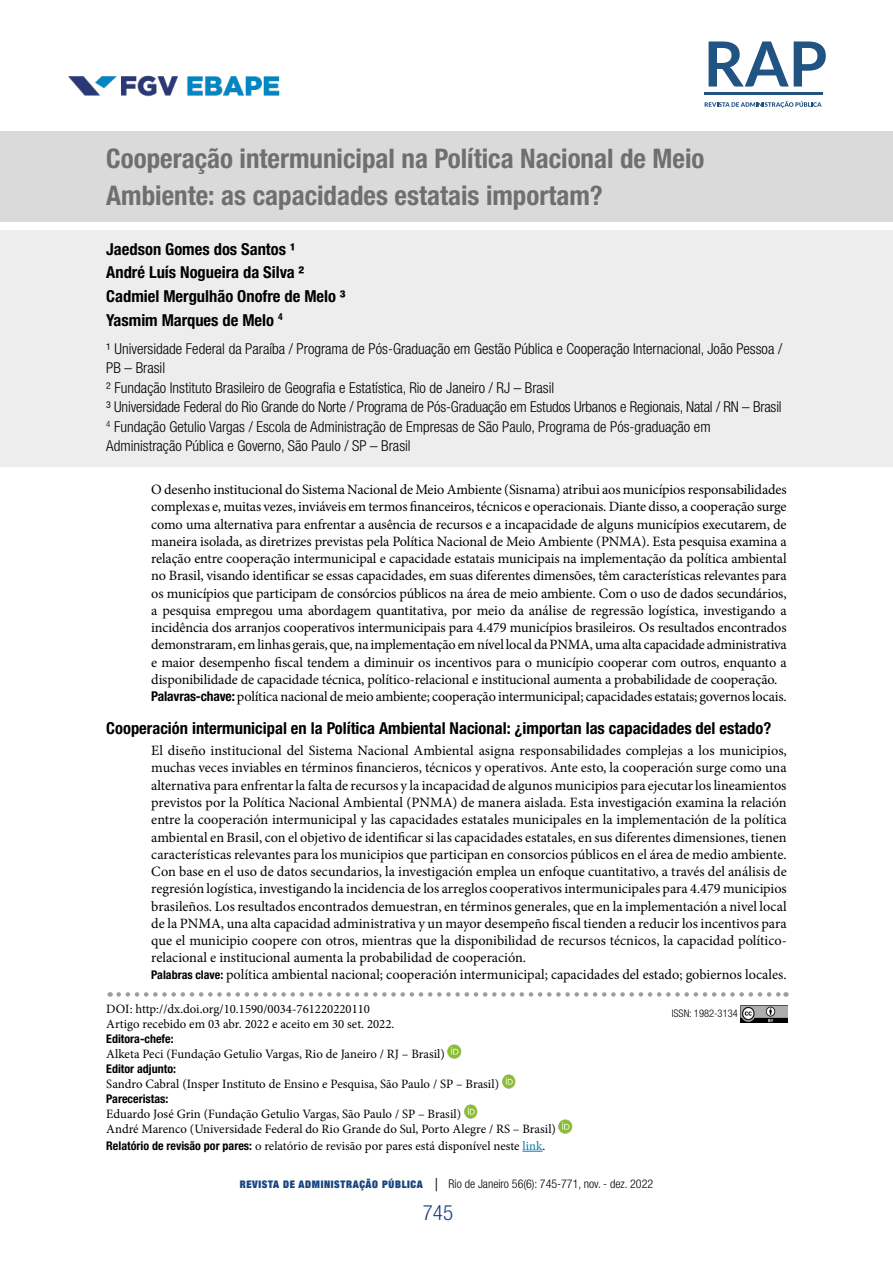
<style>
.page{position:relative;width:893px;height:1263px;background:#fff}
.page>*{position:absolute;margin:0;border:0;box-sizing:border-box;transform-origin:0 0}
.t1{font:700 condensed 27px/37.5px "Helvetica Neue LT Std";color:#706f6f}
.t2{font:300 condensed 21px "Helvetica Neue LT Std";color:#184480}
.t3{font:700 condensed 16.5px/23.7px "Helvetica Neue LT Std";color:#000}
.t4{font:300 condensed 15px/19.5px "Helvetica Neue LT Std";color:#000}
.t5{font:14.25px/17.2px "Minion Pro";letter-spacing:-.005em;color:#000}
.t6{font:12.75px/15px "Minion Pro";color:#000}
.t7{font:300 condensed 12px "Helvetica Neue LT Std";color:#000}
.t8{font:700 condensed 12px "Helvetica Neue LT Std";color:#000}
.t9{font:300 condensed 10.5px "Helvetica Neue LT Std";color:#000}
.s1{font-family:"Helvetica Neue LT Std";font-weight:700;font-stretch:condensed;font-size:13.5px}
.s2{font-family:"Helvetica Neue LT Std";font-weight:700;font-stretch:condensed;font-size:12px}
.s3{color:#007cac}
.s4{font-family:"Helvetica Neue";font-weight:900;font-stretch:expanded;font-size:10.5px;color:#184480}
.s5{font-size:18px}
</style>
<div class="page">
<img style="left:68px;top:75px;width:212px;height:22px">
<svg style="left:705px;top:101px;width:117px;height:7px"></svg>
<hr style="left:704px;top:93px;width:119px;height:2px;background:#215383">
<svg style="left:709px;top:41px;width:117px;height:46px"></svg>
<div style="left:0;top:131px;width:892px;height:90px;background:#dadada"></div>
<div style="left:0;top:230px;width:892px;height:237px;background:#ededed"></div>
<svg style="left:119px;top:992px;width:667px;height:5px"></svg>
<img style="left:740px;top:1006px;width:47px;height:16px">
<svg style="left:523px;top:1151px;width:20px;height:1px"></svg>
<img style="left:448px;top:1045px;width:14px;height:13px">
<img style="left:502px;top:1075px;width:14px;height:13px">
<img style="left:464px;top:1105px;width:14px;height:13px">
<img style="left:559px;top:1120px;width:14px;height:13px">
<h1 class="t1" style="left:106px;top:139px;width:600px">Cooperação intermunicipal na Política Nacional de Meio<br>Ambiente: as capacidades estatais importam?</h1>
<p class="t3" style="left:106px;top:237px;width:240px">Jaedson Gomes dos Santos ¹<br>André Luís Nogueira da Silva ²<br>Cadmiel Mergulhão Onofre de Melo ³<br>Yasmim Marques de Melo <sup>4</sup></p>
<p class="t4" style="left:106px;top:339px;width:677px">¹ Universidade Federal da Paraíba / Programa de Pós-Graduação em Gestão Pública e Cooperação Internacional, João Pessoa / PB – Brasil<br>² Fundação Instituto Brasileiro de Geografia e Estatística, Rio de Janeiro / RJ – Brasil<br>³ Universidade Federal do Rio Grande do Norte / Programa de Pós-Graduação em Estudos Urbanos e Regionais, Natal / RN – Brasil <sup>4</sup> Fundação Getulio Vargas / Escola de Administração de Empresas de São Paulo, Programa de Pós-graduação em Administração Pública e Governo, São Paulo / SP – Brasil</p>
<p class="t5" style="left:151px;top:481px;width:637px">O desenho institucional do Sistema Nacional de Meio Ambiente (Sisnama) atribui aos municípios responsabilidades complexas e, muitas vezes, inviáveis em termos financeiros, técnicos e operacionais. Diante disso, a cooperação surge como uma alternativa para enfrentar a ausência de recursos e a incapacidade de alguns municípios executarem, de maneira isolada, as diretrizes previstas pela Política Nacional de Meio Ambiente (PNMA). Esta pesquisa examina a relação entre cooperação intermunicipal e capacidade estatais municipais na implementação da política ambiental no Brasil, visando identificar se essas capacidades, em suas diferentes dimensões, têm características relevantes para os municípios que participam de consórcios públicos na área de meio ambiente. Com o uso de dados secundários, a pesquisa empregou uma abordagem quantitativa, por meio da análise de regressão logística, investigando a incidência dos arranjos cooperativos intermunicipais para 4.479 municípios brasileiros. Os resultados encontrados demonstraram, em linhas gerais, que, na implementação em nível local da PNMA, uma alta capacidade administrativa e maior desempenho fiscal tendem a diminuir os incentivos para o município cooperar com outros, enquanto a disponibilidade de capacidade técnica, político-relacional e institucional aumenta a probabilidade de cooperação.<br><span class="s1">Palavras-chave:</span> política nacional de meio ambiente; cooperação intermunicipal; capacidades estatais; governos locais.</p>
<p class="t3" style="left:106px;top:716px;width:666px">Cooperación intermunicipal en la Política Ambiental Nacional: ¿importan las capacidades del estado?</p>
<p class="t5" style="left:151px;top:742px;width:637px">El diseño institucional del Sistema Nacional Ambiental asigna responsabilidades complejas a los municipios, muchas veces inviables en términos financieros, técnicos y operativos. Ante esto, la cooperación surge como una alternativa para enfrentar la falta de recursos y la incapacidad de algunos municipios para ejecutar los lineamientos previstos por la Política Nacional Ambiental (PNMA) de manera aislada. Esta investigación examina la relación entre la cooperación intermunicipal y las capacidades estatales municipales en la implementación de la política ambiental en Brasil, con el objetivo de identificar si las capacidades estatales, en sus diferentes dimensiones, tienen características relevantes para los municipios que participan en consorcios públicos en el área de medio ambiente.<br>Con base en el uso de datos secundarios, la investigación emplea un enfoque cuantitativo, a través del análisis de regresión logística, investigando la incidencia de los arreglos cooperativos intermunicipales para 4.479 municipios brasileños. Los resultados encontrados demuestran, en términos generales, que en la implementación a nivel local de la PNMA, una alta capacidad administrativa y un mayor desempeño fiscal tienden a reducir los incentivos para que el municipio coopere con otros, mientras que la disponibilidad de recursos técnicos, la capacidad político&shy;relacional e institucional aumenta la probabilidad de cooperación.<br><span class="s2">Palabras clave:</span> política ambiental nacional; cooperación intermunicipal; capacidades del estado; gobiernos locales.</p>
<p class="t6" style="left:106px;top:1002px;width:290px">DOI: http://dx.doi.org/10.1590/0034-761220220110<br>Artigo recebido em 03 abr. 2022 e aceito em 30 set. 2022.</p>
<p class="t8" style="left:106px;top:1032px;width:69px">Editora-chefe:</p>
<p class="t6" style="left:106px;top:1047px;width:340px">Alketa Peci (Fundação Getulio Vargas, Rio de Janeiro / RJ – Brasil)</p>
<p class="t8" style="left:106px;top:1062px;width:71px">Editor adjunto:</p>
<p class="t6" style="left:106px;top:1077px;width:394px">Sandro Cabral (Insper Instituto de Ensino e Pesquisa, São Paulo / SP – Brasil)</p>
<p class="t8" style="left:106px;top:1092px;width:64px">Pareceristas:</p>
<p class="t6" style="left:106px;top:1107px;width:451px">Eduardo José Grin (Fundação Getulio Vargas, São Paulo / SP – Brasil)<br>André Marenco (Universidade Federal do Rio Grande do Sul, Porto Alegre / RS – Brasil)</p>
<p class="t6" style="left:106px;top:1138px;width:441px"><span class="s2">Relatório de revisão por pares:</span> o relatório de revisão por pares está disponível neste <span class="s3">link</span>.</p>
<p class="t9" style="left:672px;top:1007px;width:68px">ISSN: 1982-3134</p>
<p class="t7" style="left:240px;top:1176px;width:415px"><span class="s4">REVISTA DE ADMINISTRAÇÃO PÚBLICA</span> <span class="s5">|</span> Rio de Janeiro 56(6): 745-771, nov. - dez. 2022</p>
<h2 class="t2" style="left:423px;top:1200px;width:32px">745</h2>
</div>
